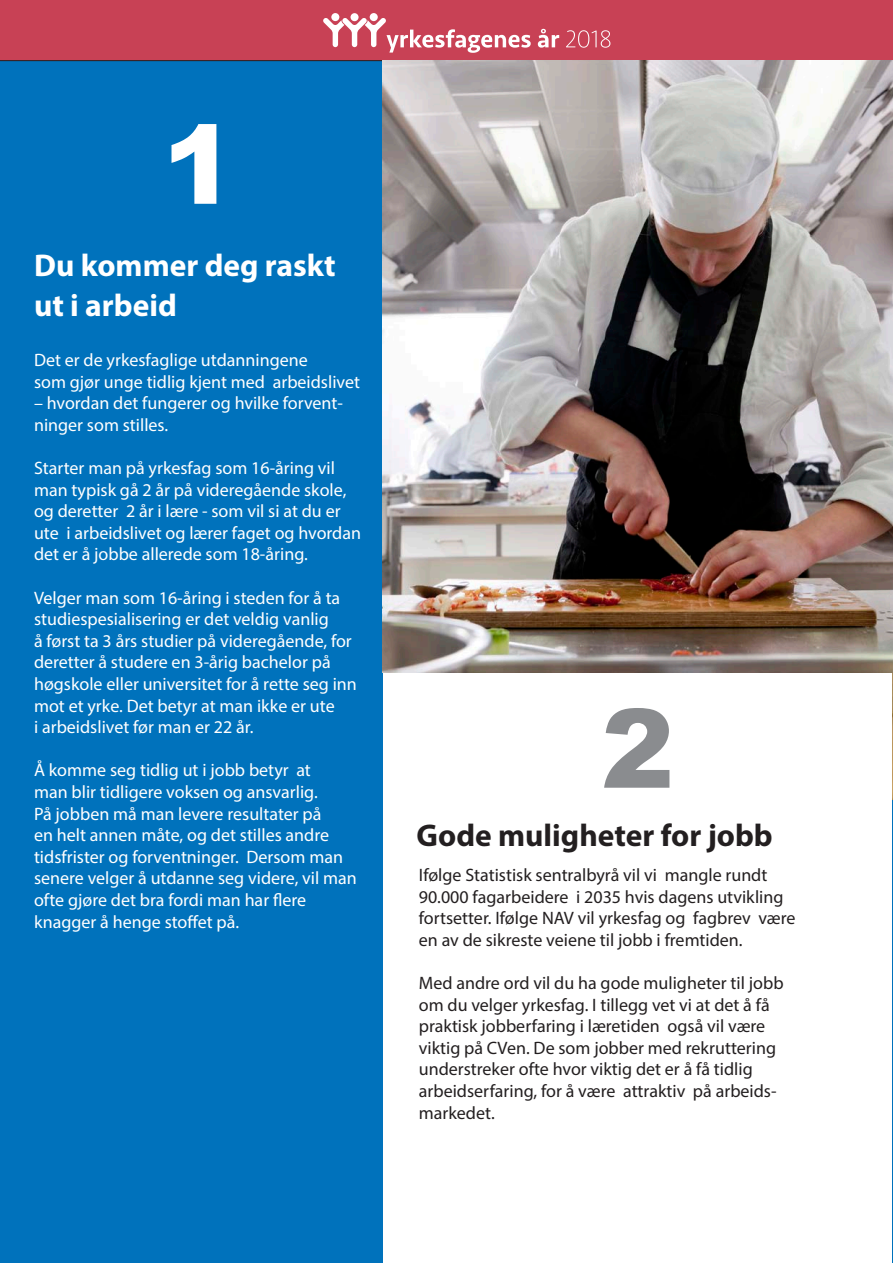
<style>
.page{position:relative;width:893px;height:1263px;background:#fff}
.page>*{position:absolute;margin:0;border:0;box-sizing:border-box;transform-origin:0 0}
.Head_1{font:900 109.5px "Arial";color:#fff}
.Head_1-2{font:900 109.5px "Arial";color:#8a8c8f}
.t1{font:700 31.5px/39.6px "Myriad Pro";color:#fff}
.t2{font:700 31.5px "Myriad Pro";color:#231f20}
.t3{font:18px/21.6px "Myriad Pro";color:#fff}
.t4{font:18px/21.6px "Myriad Pro";color:#231f20}
</style>
<div class="page">
<img style="left:892px;top:672px;width:1px;height:129px">
<div style="left:0;top:40px;width:383px;height:1223px;background:#0072bc"></div>
<div style="left:0;top:0;width:893px;height:61px;background:#c84155"></div>
<hr style="left:892px;top:801px;width:1px;height:462px;background:#0072bc">
<svg style="left:538px;top:29px;width:21px;height:19px"></svg>
<svg style="left:566px;top:30px;width:44px;height:18px"></svg>
<div style="left:370px;top:13px;width:8px;height:8px;background:#fff;border-radius:50%"></div>
<div style="left:331px;top:13px;width:8px;height:8px;background:#fff;border-radius:50%"></div>
<div style="left:350px;top:13px;width:9px;height:8px;background:#fff;border-radius:50%"></div>
<svg style="left:323px;top:18px;width:208px;height:35px"></svg>
<img style="left:383px;top:61px;width:510px;height:611px">
<p class="Head_1" style="left:163px;top:85px;width:75px">1</p>
<p class="t1" style="left:34px;top:244px;width:303px">Du kommer deg raskt ut i arbeid</p>
<p class="t3" style="left:34px;top:349px;width:327px">Det er de yrkesfaglige utdanningene<br>som gjør unge tidlig kjent med arbeidslivet</p>
<p class="t3" style="left:34px;top:392px;width:310px">– hvordan det fungerer og hvilke forvent&shy;ninger som stilles.</p>
<p class="t3" style="left:34px;top:457px;width:329px">Starter man på yrkesfag som 16-åring vil man typisk gå 2 år på videregående skole, og deretter 2 år i lære - som vil si at du er ute i arbeidslivet og lærer faget og hvordan det er å jobbe allerede som 18-åring.</p>
<p class="t3" style="left:34px;top:586px;width:324px">Velger man som 16-åring i steden for å ta studiespesialisering er det veldig vanlig<br>å først ta 3 års studier på videregående, for deretter å studere en 3-årig bachelor på høgskole eller universitet for å rette seg inn mot et yrke. Det betyr at man ikke er ute<br>i arbeidslivet før man er 22 år.</p>
<p class="t3" style="left:34px;top:759px;width:324px">Å komme seg tidlig ut i jobb betyr at<br>man blir tidligere voksen og ansvarlig.<br>På jobben må man levere resultater på<br>en helt annen måte, og det stilles andre tidsfrister og forventninger. Dersom man senere velger å utdanne seg videre, vil man ofte gjøre det bra fordi man har flere knagger å henge stoffet på.</p>
<p class="Head_1-2" style="left:601px;top:669px;width:75px">2</p>
<p class="t2" style="left:416px;top:814px;width:358px">Gode muligheter for jobb</p>
<p class="t4" style="left:419px;top:864px;width:378px">Ifølge Statistisk sentralbyrå vil vi mangle rundt 90.000 fagarbeidere i 2035 hvis dagens utvikling fortsetter. Ifølge NAV vil yrkesfag og fagbrev være en av de sikreste veiene til jobb i fremtiden.</p>
<p class="t4" style="left:419px;top:972px;width:366px">Med andre ord vil du ha gode muligheter til jobb om du velger yrkesfag. I tillegg vet vi at det å få praktisk jobberfaring i læretiden også vil være viktig på CVen. De som jobber med rekruttering understreker ofte hvor viktig det er å få tidlig arbeidserfaring, for å være attraktiv på arbeids&shy;markedet.</p>
</div>
